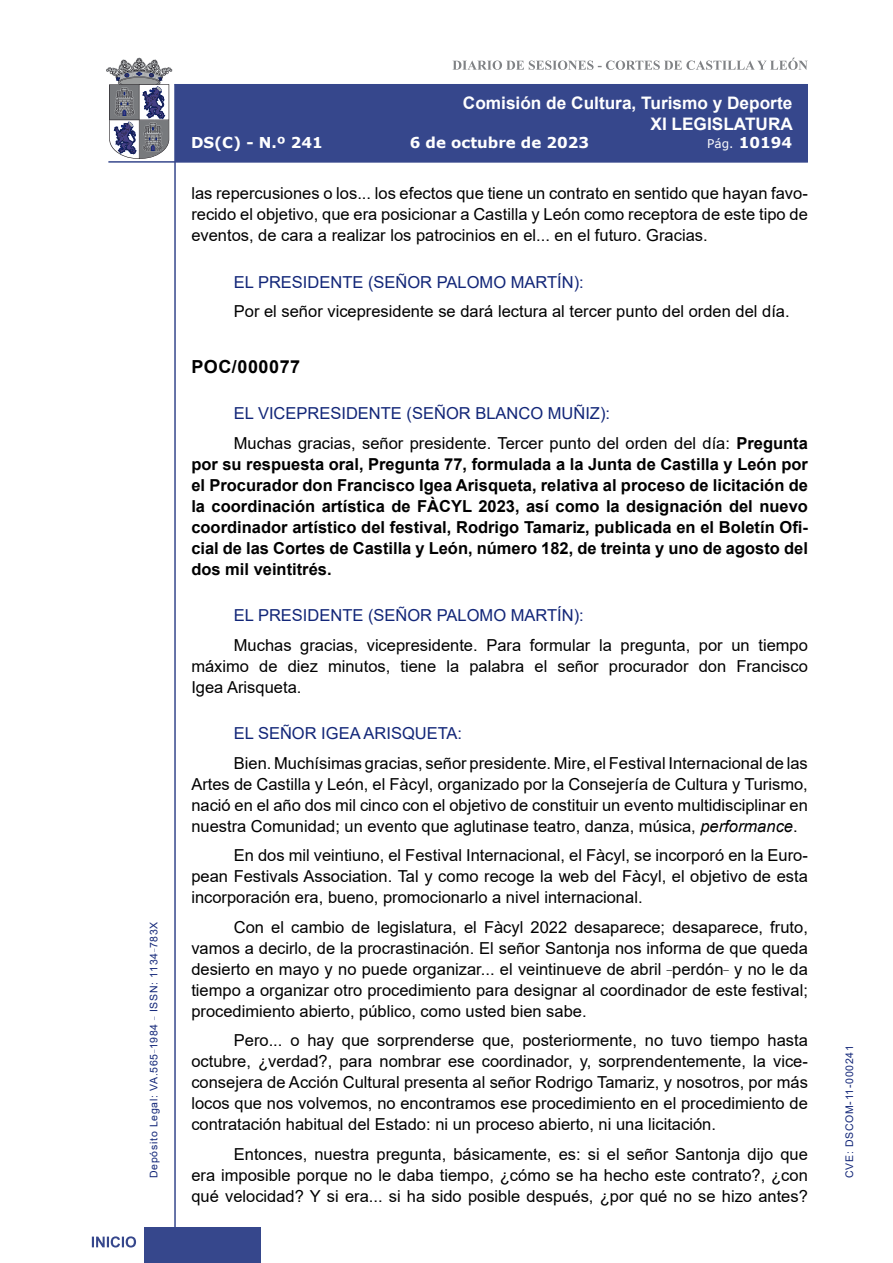
<style>
.page{position:relative;width:893px;height:1263px;background:#fff}
.page>*{position:absolute;margin:0;border:0;box-sizing:border-box;transform-origin:0 0}
.MarcadorPrimerNivel{font:700 18px "Arial";letter-spacing:.03em;color:#000}
.t1{font:700 17.25px/20.7px "Arial";color:#fff;text-align:right}
.t2{font:16.5px/21px "Arial";color:#000;text-align:justify}
.t3{font:700 16.5px/21px "Arial";color:#000;text-align:justify}
.Orador{font:16.5px "Arial";color:#122678}
.t4{font:700 15px "Verdana";color:#fff}
.t5{font:10.5px "Arial";letter-spacing:.065em;color:#122678}
.s1{font-weight:400;font-size:12px}
.s2{font-weight:400}
.s3{font-style:italic}
</style>
<div class="page">
<svg style="left:452px;top:58px;width:356px;height:12px"></svg>
<hr style="left:174px;top:84px;width:2px;height:1179px;background:#36478c">
<div style="left:144px;top:1227px;width:117px;height:36px;background:#36478c"></div>
<div style="left:175px;top:84px;width:633px;height:78px;background:#36478c"></div>
<hr style="left:108px;top:161px;width:700px;height:2px;background:#36478c">
<svg style="left:92px;top:1236px;width:44px;height:11px"></svg>
<svg style="left:106px;top:58px;width:66px;height:101px"></svg>
<p class="t5" style="left:146px;top:1178px;width:258px;rotate:-90deg">Depósito Legal: VA.565<sup>_</sup>1984 <sup>_</sup> ISSN: 1134<sup>_</sup>783X</p>
<p class="t1" style="left:463px;top:93px;width:332px">Comisión de Cultura, Turismo y Deporte<br>XI LEGISLATURA</p>
<p class="t4" style="left:191px;top:132px;width:133px">DS(C) - N.º 241</p>
<p class="t4" style="left:410px;top:132px;width:181px">6 de octubre de 2023</p>
<p class="t4" style="left:707px;top:132px;width:86px"><span class="s1">Pág.</span> 10194</p>
<p class="t2" style="left:191px;top:183px;width:618px">las repercusiones o los... los efectos que tiene un contrato en sentido que hayan favo&shy;recido el objetivo, que era posicionar a Castilla y León como receptora de este tipo de eventos, de cara a realizar los patrocinios en el... en el futuro. Gracias.</p>
<p class="Orador" style="left:234px;top:270px;width:351px">EL PRESIDENTE (SEÑOR PALOMO MARTÍN):</p>
<p class="t2" style="left:234px;top:301px;width:557px">Por el señor vicepresidente se dará lectura al tercer punto del orden del día.</p>
<p class="MarcadorPrimerNivel" style="left:191px;top:354px;width:110px">POC/000077</p>
<p class="Orador" style="left:234px;top:402px;width:378px">EL VICEPRESIDENTE (SEÑOR BLANCO MUÑIZ):</p>
<p class="t3" style="left:191px;top:433px;width:618px;text-indent:43px"><span class="s2">Muchas gracias, señor presidente. Tercer punto del orden del día:</span> Pregunta por su respuesta oral, Pregunta 77, formulada a la Junta de Castilla y León por el Procurador don Francisco Igea Arisqueta, relativa al proceso de licitación de la coordinación artística de FÀCYL 2023, así como la designación del nuevo coordinador artístico del festival, Rodrigo Tamariz, publicada en el Boletín Ofi&shy;cial de las Cortes de Castilla y León, número 182, de treinta y uno de agosto del dos mil veintitrés.</p>
<p class="Orador" style="left:234px;top:604px;width:351px">EL PRESIDENTE (SEÑOR PALOMO MARTÍN):</p>
<p class="t2" style="left:191px;top:634px;width:618px;text-indent:43px">Muchas gracias, vicepresidente. Para formular la pregunta, por un tiempo máximo de diez minutos, tiene la palabra el señor procurador don Francisco Igea Arisqueta.</p>
<p class="Orador" style="left:234px;top:722px;width:230px">EL SEÑOR IGEA ARISQUETA:</p>
<p class="t2" style="left:191px;top:752px;width:618px;text-indent:43px">Bien. Muchísimas gracias, señor presidente. Mire, el Festival Internacional de las Artes de Castilla y León, el Fàcyl, organizado por la Consejería de Cultura y Turismo, nació en el año dos mil cinco con el objetivo de constituir un evento multidisciplinar en nuestra Comunidad; un evento que aglutinase teatro, danza, música, <span class="s3">performance</span>.</p>
<p class="t2" style="left:191px;top:845px;width:618px;text-indent:43px">En dos mil veintiuno, el Festival Internacional, el Fàcyl, se incorporó en la Euro&shy;pean Festivals Association. Tal y como recoge la web del Fàcyl, el objetivo de esta incorporación era, bueno, promocionarlo a nivel internacional.</p>
<p class="t2" style="left:191px;top:916px;width:618px;text-indent:43px">Con el cambio de legislatura, el Fàcyl 2022 desaparece; desaparece, fruto, vamos a decirlo, de la procrastinación. El señor Santonja nos informa de que queda desierto en mayo y no puede organizar... el veintinueve de abril <sup>_</sup>perdón<sup>_</sup> y no le da tiempo a organizar otro procedimiento para designar al coordinador de este festival; procedimiento abierto, público, como usted bien sabe.</p>
<p class="t2" style="left:191px;top:1030px;width:618px;text-indent:43px">Pero... o hay que sorprenderse que, posteriormente, no tuvo tiempo hasta octubre, ¿verdad?, para nombrar ese coordinador, y, sorprendentemente, la vice&shy;consejera de Acción Cultural presenta al señor Rodrigo Tamariz, y nosotros, por más locos que nos volvemos, no encontramos ese procedimiento en el procedimiento de contratación habitual del Estado: ni un proceso abierto, ni una licitación.</p>
<p class="t2" style="left:191px;top:1143px;width:618px;text-indent:43px">Entonces, nuestra pregunta, básicamente, es: si el señor Santonja dijo que era imposible porque no le daba tiempo, ¿cómo se ha hecho este contrato?, ¿con qué velocidad? Y si era... si ha sido posible después, ¿por qué no se hizo antes?</p>
<p class="t5" style="left:842px;top:1178px;width:134px;rotate:-90deg">CVE: DSCOM-11-000241</p>
</div>
